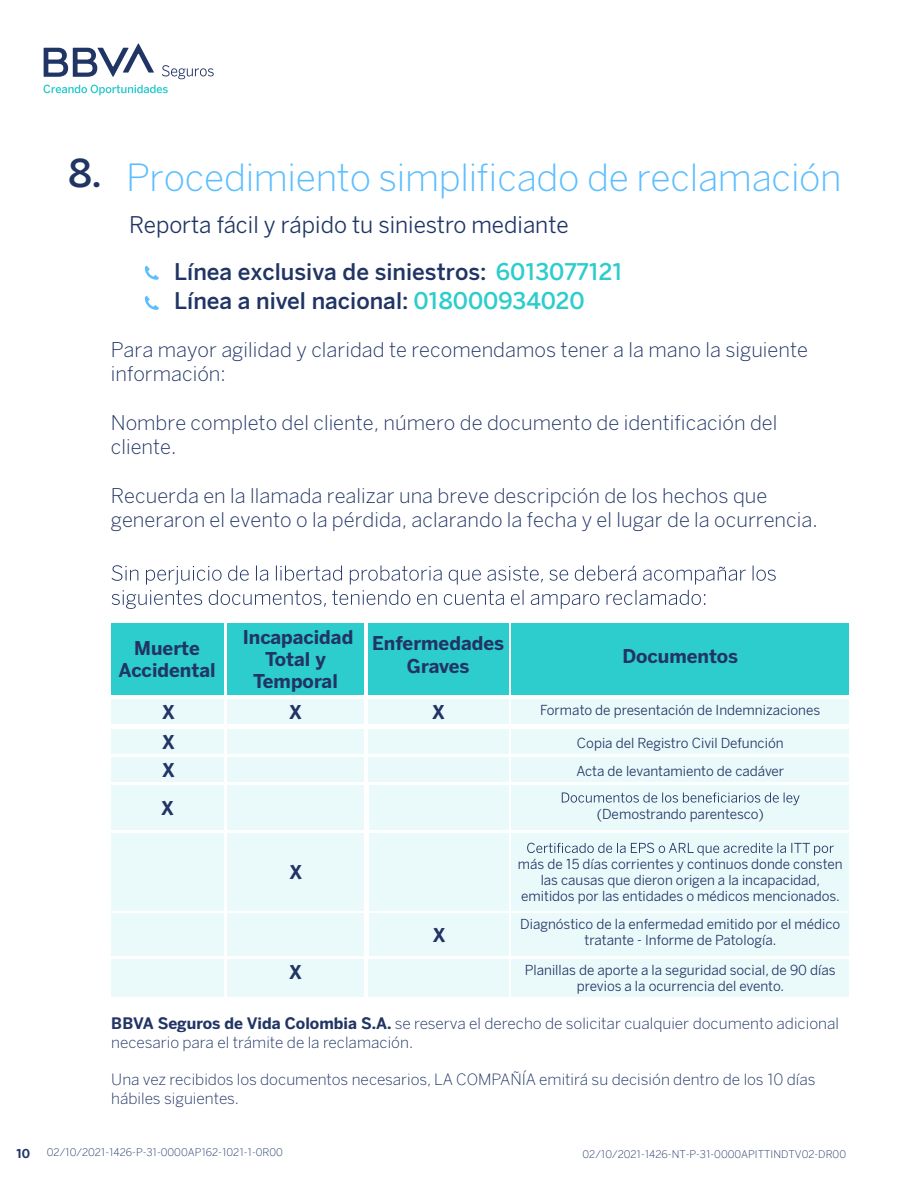
<style>
.page{position:relative;width:918px;height:1188px;background:#fff}
.page>*{position:absolute;margin:0;border:0;box-sizing:border-box;transform-origin:0 0}
.t1{font:300 37.5px "BBVA Benton Sans";letter-spacing:-.01em;color:#5bbeff}
.t2{font:300 37.5px "BBVA Benton Sans";color:#213565}
.t3{font:300 22.5px "BBVA Benton Sans";color:#213565}
.t4{font:22.5px "BBVA Benton Sans";color:#213565}
.t5{font:300 20.25px/24.3px "BBVA Benton Sans";color:#213565}
.t6{font:700 18.6px/22.4px "BBVA Benton Sans";color:#213565;text-align:center}
.t7{font:300 15.6px/18.6px "BBVA Benton Sans";color:#213565}
.t8{font:13.5px/16.2px "BBVA Benton Sans";color:#213565;text-align:center}
.t9{font:700 12px "BBVA Benton Sans";color:#213565}
.t10{font:300 10.5px "BBVA Benton Sans";color:#213565}
.s1{color:#2dcccd}
.s2{font-weight:700}
</style>
<div class="page">
<svg style="left:44px;top:43px;width:110px;height:34px"></svg>
<svg style="left:44px;top:85px;width:124px;height:10px"></svg>
<svg style="left:162px;top:65px;width:52px;height:14px"></svg>
<div style="left:111px;top:623px;width:113px;height:72px;background:#2dcccd"></div>
<div style="left:368px;top:623px;width:140px;height:72px;background:#2dcccd"></div>
<div style="left:228px;top:623px;width:136px;height:72px;background:#2dcccd"></div>
<div style="left:111px;top:700px;width:113px;height:24px;background:#eaf9fa"></div>
<div style="left:111px;top:960px;width:113px;height:37px;background:#eaf9fa"></div>
<div style="left:111px;top:729px;width:113px;height:25px;background:#eaf9fa"></div>
<div style="left:111px;top:757px;width:113px;height:25px;background:#eaf9fa"></div>
<div style="left:111px;top:786px;width:113px;height:44px;background:#eaf9fa"></div>
<div style="left:228px;top:786px;width:136px;height:44px;background:#eaf9fa"></div>
<div style="left:369px;top:786px;width:139px;height:44px;background:#eaf9fa"></div>
<div style="left:369px;top:914px;width:139px;height:42px;background:#eaf9fa"></div>
<div style="left:228px;top:914px;width:136px;height:42px;background:#eaf9fa"></div>
<div style="left:111px;top:914px;width:113px;height:42px;background:#eaf9fa"></div>
<div style="left:369px;top:833px;width:139px;height:77px;background:#eaf9fa"></div>
<div style="left:228px;top:700px;width:136px;height:24px;background:#eaf9fa"></div>
<div style="left:228px;top:960px;width:136px;height:37px;background:#eaf9fa"></div>
<div style="left:228px;top:729px;width:136px;height:25px;background:#eaf9fa"></div>
<div style="left:228px;top:757px;width:136px;height:25px;background:#eaf9fa"></div>
<div style="left:228px;top:833px;width:136px;height:77px;background:#eaf9fa"></div>
<div style="left:111px;top:833px;width:113px;height:77px;background:#eaf9fa"></div>
<div style="left:368px;top:699px;width:140px;height:25px;background:#eaf9fa"></div>
<div style="left:368px;top:959px;width:140px;height:38px;background:#eaf9fa"></div>
<div style="left:368px;top:729px;width:140px;height:25px;background:#eaf9fa"></div>
<div style="left:368px;top:757px;width:140px;height:25px;background:#eaf9fa"></div>
<div style="left:512px;top:699px;width:337px;height:25px;background:#eaf9fa"></div>
<div style="left:512px;top:959px;width:337px;height:38px;background:#eaf9fa"></div>
<div style="left:512px;top:729px;width:337px;height:25px;background:#eaf9fa"></div>
<div style="left:512px;top:757px;width:337px;height:25px;background:#eaf9fa"></div>
<div style="left:512px;top:786px;width:337px;height:44px;background:#eaf9fa"></div>
<div style="left:512px;top:914px;width:337px;height:42px;background:#eaf9fa"></div>
<div style="left:512px;top:833px;width:337px;height:77px;background:#eaf9fa"></div>
<div style="left:512px;top:623px;width:337px;height:72px;background:#2dcccd"></div>
<svg style="left:562px;top:792px;width:238px;height:13px"></svg>
<svg style="left:527px;top:843px;width:307px;height:13px"></svg>
<svg style="left:145px;top:266px;width:14px;height:14px"></svg>
<svg style="left:145px;top:296px;width:14px;height:14px"></svg>
<svg style="left:112px;top:565px;width:664px;height:44px"></svg>
<h1 class="t2" style="left:69px;top:151px;width:35px">8.</h1>
<h1 class="t1" style="left:126px;top:155px;width:717px">Procedimiento simplificado de reclamación</h1>
<h2 class="t4" style="left:129px;top:212px;width:441px">Reporta fácil y rápido tu siniestro mediante</h2>
<h2 class="t3" style="left:174px;top:258px;width:450px">Línea exclusiva de siniestros: <span class="s1">6013077121</span></h2>
<h2 class="t3" style="left:174px;top:287px;width:412px">Línea a nivel nacional: <span class="s1">018000934020</span></h2>
<h3 class="t5" style="left:111px;top:337px;width:699px">Para mayor agilidad y claridad te recomendamos tener a la mano la siguiente información:</h3>
<h3 class="t5" style="left:111px;top:410px;width:668px">Nombre completo del cliente, número de documento de identificación del cliente.</h3>
<h3 class="t5" style="left:111px;top:483px;width:709px">Recuerda en la llamada realizar una breve descripción de los hechos que generaron el evento o la pérdida, aclarando la fecha y el lugar de la ocurrencia.</h3>
<h3 class="t6" style="left:134px;top:637px;width:67px">Muerte</h3>
<h3 class="t6" style="left:118px;top:659px;width:99px">Accidental</h3>
<h3 class="t6" style="left:243px;top:626px;width:112px">Incapacidad<br>Total y<br>Temporal</h3>
<h3 class="t6" style="left:162px;top:702px;width:15px">X</h3>
<h3 class="t6" style="left:289px;top:702px;width:15px">X</h3>
<h3 class="t6" style="left:162px;top:729px;width:15px;line-height:28px;text-align:left">X<br>X</h3>
<h3 class="t6" style="left:161px;top:797px;width:15px">X</h3>
<h3 class="t6" style="left:289px;top:862px;width:15px">X</h3>
<h3 class="t6" style="left:289px;top:961px;width:15px">X</h3>
<h3 class="t6" style="left:372px;top:633px;width:133px">Enfermedades<br>Graves</h3>
<h3 class="t6" style="left:432px;top:701px;width:15px">X</h3>
<h3 class="t6" style="left:432px;top:924px;width:15px">X</h3>
<h3 class="t6" style="left:623px;top:645px;width:117px">Documentos</h3>
<p class="t8" style="left:540px;top:702px;width:281px">Formato de presentación de Indemnizaciones</p>
<p class="t8" style="left:576px;top:729px;width:209px;line-height:28px;text-align:left">Copia del Registro Civil Defunción<br>Acta de levantamiento de cadáver</p>
<p class="t8" style="left:597px;top:806px;width:168px">(Demostrando parentesco)</p>
<p class="t8" style="left:518px;top:856px;width:326px">más de 15 días corrientes y continuos donde consten las causas que dieron origen a la incapacidad, emitidos por las entidades o médicos mencionados.</p>
<p class="t8" style="left:520px;top:916px;width:321px">Diagnóstico de la enfermedad emitido por el médico tratante - Informe de Patología.</p>
<p class="t8" style="left:525px;top:962px;width:312px">Planillas de aporte a la seguridad social, de 90 días previos a la ocurrencia del evento.</p>
<p class="t7" style="left:111px;top:1014px;width:729px"><span class="s2">BBVA Seguros de Vida Colombia S.A.</span> se reserva el derecho de solicitar cualquier documento adicional necesario para el trámite de la reclamación.</p>
<p class="t7" style="left:111px;top:1070px;width:706px">Una vez recibidos los documentos necesarios, LA COMPAÑÍA emitirá su decisión dentro de los 10 días hábiles siguientes.</p>
<p class="t10" style="left:47px;top:1146px;width:238px">02/10/2021-1426-P-31-0000AP162-1021-1-0R00</p>
<p class="t10" style="left:583px;top:1148px;width:265px">02/10/2021-1426-NT-P-31-0000APITTINDTV02-DR00</p>
<p class="t9" style="left:17px;top:1146px;width:15px">10</p>
<p class="t10" style="left:47px;top:1146px;width:231px">XXXXXXXXXXXXXXXXXXXXXXXXXXXXXXXXXX</p>
<p class="t10" style="left:616px;top:1146px;width:231px">XXXXXXXXXXXXXXXXXXXXXXXXXXXXXXXXXX</p>
</div>
